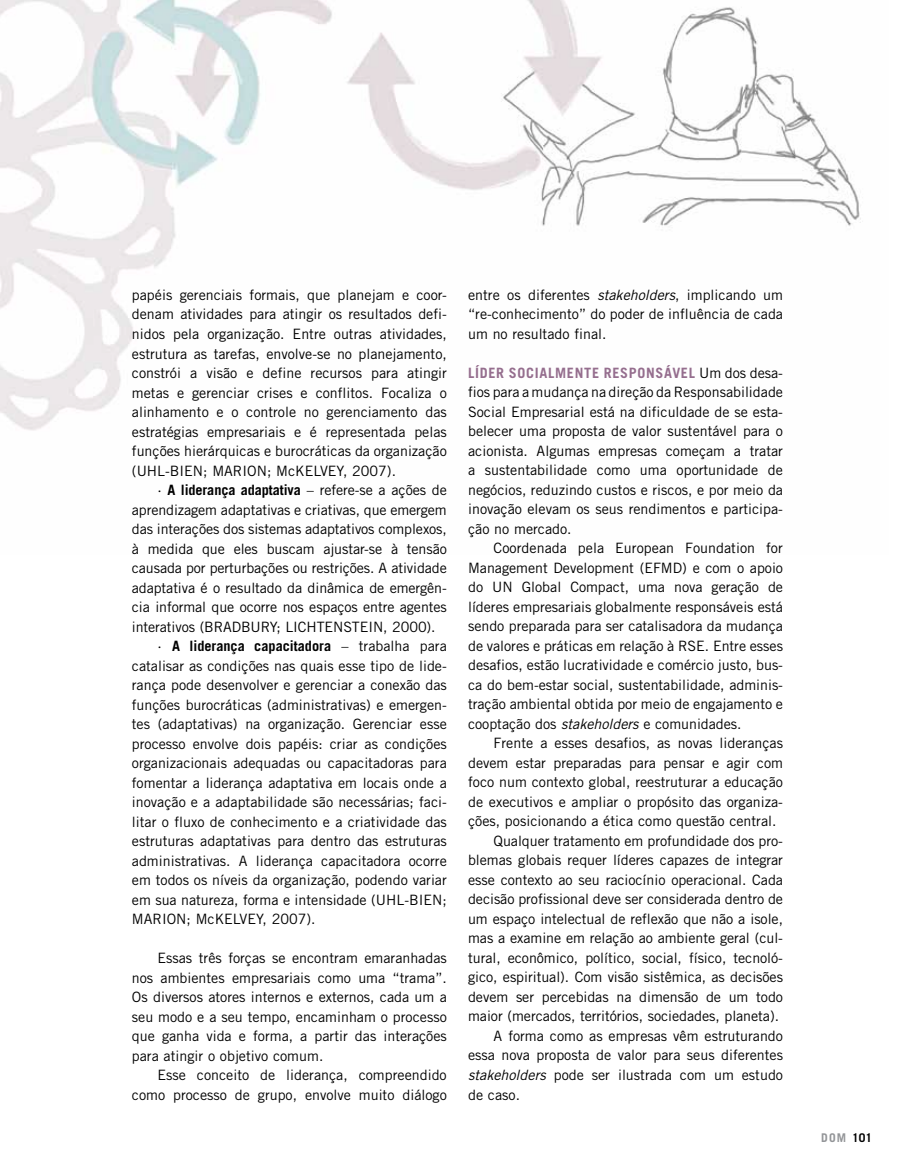
<style>
.page{position:relative;width:915px;height:1170px;background:#fff}
.page>*{position:absolute;margin:0;border:0;box-sizing:border-box;transform-origin:0 0}
.t1{font:14.25px/19.5px "Trade Gothic LT Std";color:#000;text-align:justify}
.t2{font:700 14.25px "Trade Gothic LT Std";color:#000}
.t3{font:700 12px "Trade Gothic LT Std";letter-spacing:.045em;color:#939598}
.s1{font-weight:400}
.s2{font-style:italic}
.s3{font-weight:700;color:#956e8e}
.s4{color:#000}
</style>
<div class="page">
<img style="left:0;top:0;width:861px;height:431px">
<p class="t1" style="left:132px;top:285px;width:316px">papéis gerenciais formais, que planejam e coor&shy;denam atividades para atingir os resultados defi&shy;nidos pela organização. Entre outras atividades, estrutura as tarefas, envolve-se no planejamento, constrói a visão e define recursos para atingir metas e gerenciar crises e conflitos. Focaliza o alinhamento e o controle no gerenciamento das estratégias empresariais e é representada pelas funções hierárquicas e burocráticas da organização (UHL-BIEN; MARION; McKELVEY, 2007).</p>
<p class="t2" style="left:157px;top:481px;width:291px"><span class="s1">·</span> A liderança adaptativa <span class="s1">– refere-se a ações de</span></p>
<p class="t1" style="left:132px;top:499px;width:316px">aprendizagem adaptativas e criativas, que emergem</p>
<p class="t1" style="left:132px;top:519px;width:316px">das interações dos sistemas adaptativos complexos,</p>
<p class="t1" style="left:132px;top:538px;width:316px">à medida que eles buscam ajustar-se à tensão</p>
<p class="t1" style="left:132px;top:558px;width:316px">causada por perturbações ou restrições. A atividade</p>
<p class="t1" style="left:132px;top:577px;width:316px">adaptativa é o resultado da dinâmica de emergên-</p>
<p class="t1" style="left:132px;top:597px;width:316px">cia informal que ocorre nos espaços entre agentes</p>
<p class="t1" style="left:132px;top:616px;width:305px">interativos (BRADBURY; LICHTENSTEIN, 2000).</p>
<p class="t2" style="left:157px;top:637px;width:291px"><span class="s1">·</span> A liderança capacitadora <span class="s1">– trabalha para</span></p>
<p class="t1" style="left:132px;top:655px;width:316px">catalisar as condições nas quais esse tipo de lide-</p>
<p class="t1" style="left:132px;top:675px;width:316px">rança pode desenvolver e gerenciar a conexão das</p>
<p class="t1" style="left:132px;top:694px;width:316px">funções burocráticas (administrativas) e emergen-</p>
<p class="t1" style="left:132px;top:714px;width:316px">tes (adaptativas) na organização. Gerenciar esse</p>
<p class="t1" style="left:132px;top:733px;width:316px">processo envolve dois papéis: criar as condições</p>
<p class="t1" style="left:132px;top:753px;width:316px">organizacionais adequadas ou capacitadoras para</p>
<p class="t1" style="left:132px;top:772px;width:316px">fomentar a liderança adaptativa em locais onde a</p>
<p class="t1" style="left:132px;top:792px;width:316px">inovação e a adaptabilidade são necessárias; faci-</p>
<p class="t1" style="left:132px;top:811px;width:316px">litar o fluxo de conhecimento e a criatividade das</p>
<p class="t1" style="left:132px;top:831px;width:316px">estruturas adaptativas para dentro das estruturas</p>
<p class="t1" style="left:132px;top:850px;width:316px">administrativas. A liderança capacitadora ocorre</p>
<p class="t1" style="left:132px;top:870px;width:316px">em todos os níveis da organização, podendo variar</p>
<p class="t1" style="left:132px;top:889px;width:316px">em sua natureza, forma e intensidade (UHL-BIEN;</p>
<p class="t1" style="left:132px;top:909px;width:185px">MARION; McKELVEY, 2007).</p>
<p class="t1" style="left:132px;top:948px;width:316px;text-indent:26px">Essas três forças se encontram emaranhadas nos ambientes empresariais como uma “trama”.<br>Os diversos atores internos e externos, cada um a seu modo e a seu tempo, encaminham o processo que ganha vida e forma, a partir das interações para atingir o objetivo comum.</p>
<p class="t1" style="left:132px;top:1065px;width:316px;text-align:right">Esse conceito de liderança, compreendido como processo de grupo, envolve muito diálogo</p>
<p class="t1" style="left:468px;top:285px;width:316px">entre os diferentes <span class="s2">stakeholders</span>, implicando um “re-conhecimento” do poder de influência de cada um no resultado final.</p>
<p class="t1" style="left:468px;top:363px;width:316px"><span class="s3">Líder soc ialm ente responsável</span> Um dos desa&shy;fios para a mudança na direção da Responsabilidade Social Empresarial está na dificuldade de se esta&shy;belecer uma proposta de valor sustentável para o acionista. Algumas empresas começam a tratar a sustentabilidade como uma oportunidade de negócios, reduzindo custos e riscos, e por meio da inovação elevam os seus rendimentos e participa&shy;ção no mercado.</p>
<p class="t1" style="left:468px;top:538px;width:316px;text-indent:26px">Coordenada pela European Foundation for Management Development (EFMD) e com o apoio do UN Global Compact, uma nova geração de líderes empresariais globalmente responsáveis está sendo preparada para ser catalisadora da mudança de valores e práticas em relação à RSE. Entre esses desafios, estão lucratividade e comércio justo, bus&shy;ca do bem-estar social, sustentabilidade, adminis&shy;tração ambiental obtida por meio de engajamento e cooptação dos <span class="s2">stakeholders</span> e comunidades.</p>
<p class="t1" style="left:493px;top:733px;width:291px">Frente a esses desafios, as novas lideranças</p>
<p class="t1" style="left:468px;top:752px;width:316px">devem estar preparadas para pensar e agir com</p>
<p class="t1" style="left:468px;top:772px;width:316px">foco num contexto global, reestruturar a educação</p>
<p class="t1" style="left:468px;top:791px;width:316px">de executivos e ampliar o propósito das organiza-</p>
<p class="t1" style="left:468px;top:811px;width:310px">ções, posicionando a ética como questão central.</p>
<p class="t1" style="left:493px;top:830px;width:291px">Qualquer tratamento em profundidade dos pro-</p>
<p class="t1" style="left:468px;top:850px;width:316px">blemas globais requer líderes capazes de integrar</p>
<p class="t1" style="left:468px;top:869px;width:316px">esse contexto ao seu raciocínio operacional. Cada</p>
<p class="t1" style="left:468px;top:889px;width:316px">decisão profissional deve ser considerada dentro de</p>
<p class="t1" style="left:468px;top:908px;width:316px">um espaço intelectual de reflexão que não a isole,</p>
<p class="t1" style="left:468px;top:928px;width:316px">mas a examine em relação ao ambiente geral (cul-</p>
<p class="t1" style="left:468px;top:947px;width:316px">tural, econômico, político, social, físico, tecnoló-</p>
<p class="t1" style="left:468px;top:967px;width:316px">gico, espiritual). Com visão sistêmica, as decisões</p>
<p class="t1" style="left:468px;top:986px;width:316px">devem ser percebidas na dimensão de um todo</p>
<p class="t1" style="left:468px;top:1006px;width:312px">maior (mercados, territórios, sociedades, planeta).</p>
<p class="t1" style="left:493px;top:1025px;width:291px">A forma como as empresas vêm estruturando</p>
<p class="t1" style="left:468px;top:1045px;width:316px">essa nova proposta de valor para seus diferentes</p>
<p class="t1" style="left:468px;top:1064px;width:316px"><span class="s2">stakeholders</span> pode ser ilustrada com um estudo</p>
<p class="t1" style="left:468px;top:1084px;width:53px">de caso.</p>
<p class="t3" style="left:821px;top:1130px;width:52px">DOM <span class="s4">101</span></p>
</div>
